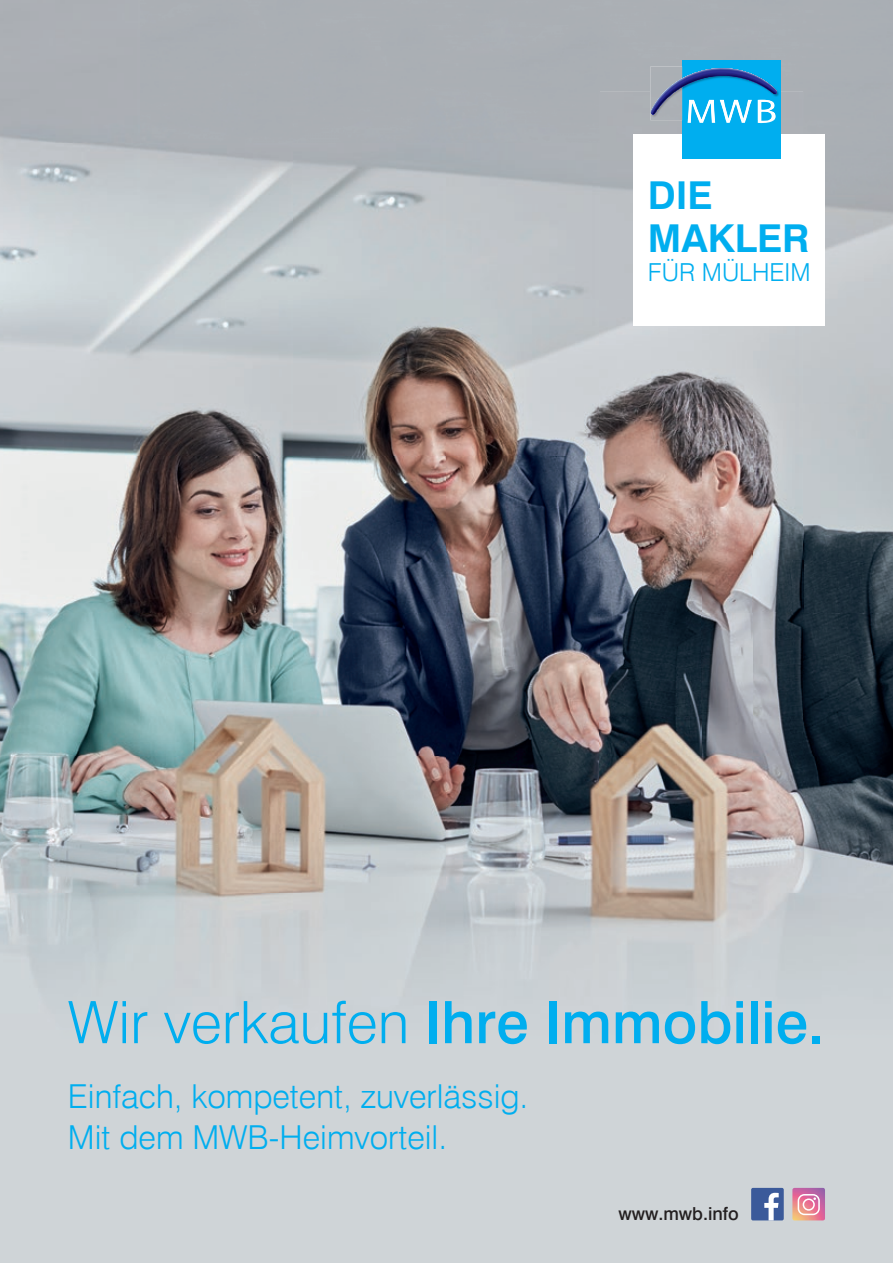
<style>
.page{position:relative;width:893px;height:1263px;background:#fff}
.page>*{position:absolute;margin:0;border:0;box-sizing:border-box;transform-origin:0 0}
.t1{font:500 58.5px "Swiss 721 BT";color:#00aeef}
.t2{font:700 38.4px/42.2px "Swiss 721 BT";color:#00aeef}
.t3{font:300 33px/41px "Swiss 721 BT";color:#00aeef}
.t4{font:300 24.75px "Swiss 721 BT";color:#00aeef}
.t5{font:500 18px "Swiss 721 BT";color:#231f20}
.s1{font-weight:300}
</style>
<div class="page">
<img style="left:0;top:0;width:599px;height:756px">
<div style="left:599px;top:0;width:205px;height:91px;background:#abafb4"></div>
<img style="left:804px;top:0;width:89px;height:756px">
<img style="left:599px;top:91px;width:102px;height:665px">
<img style="left:753px;top:91px;width:51px;height:665px">
<img style="left:701px;top:326px;width:52px;height:430px">
<img style="left:0;top:756px;width:893px;height:507px">
<div style="left:751px;top:1188px;width:33px;height:32px;background:#3b5a9a;border-radius:2px"></div>
<svg style="left:764px;top:1193px;width:15px;height:27px"></svg>
<svg style="left:792px;top:1188px;width:33px;height:32px"></svg>
<div style="left:634px;top:134px;width:191px;height:191px;background:#fff"></div>
<div style="left:682px;top:61px;width:99px;height:98px;background:#00aeef"></div>
<img style="left:650px;top:67px;width:129px;height:53px">
<svg style="left:651px;top:68px;width:127px;height:56px"></svg>
<p class="t2" style="left:648px;top:174px;width:163px">DIE<br>MAKLER</p>
<p class="t4" style="left:648px;top:258px;width:164px">FÜR MÜLHEIM</p>
<h1 class="t1" style="left:68px;top:987px;width:758px"><span class="s1">Wir verkaufen</span> Ihre Immobilie.</h1>
<p class="t3" style="left:68px;top:1076px;width:462px">Einfach, kompetent, zuverlässig.<br>Mit dem MWB-Heimvorteil.</p>
<p class="t5" style="left:618px;top:1203px;width:122px">www.mwb.info</p>
</div>
